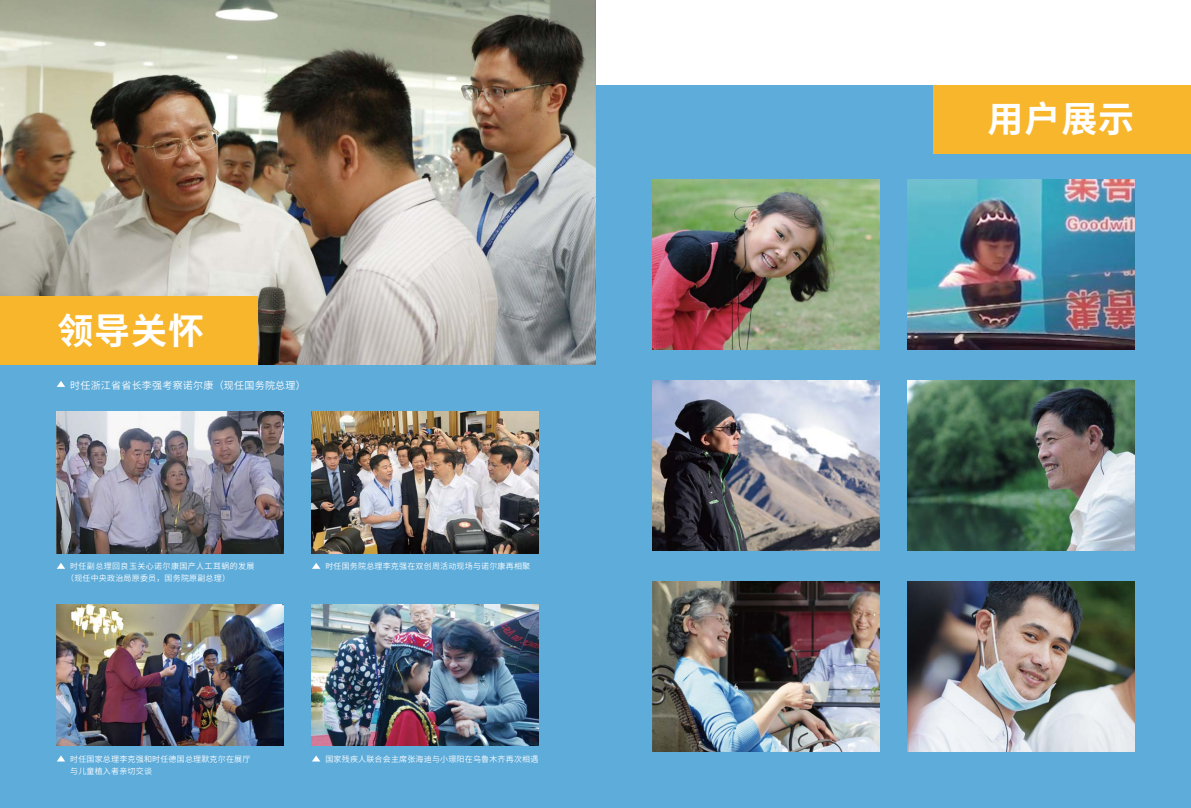
<style>
.page{position:relative;width:1191px;height:808px;background:#fff}
.page>*{position:absolute;margin:0;border:0;box-sizing:border-box;transform-origin:0 0}
.t1{font:700 36px "Source Han Sans CN";letter-spacing:.025em;color:#fff}
.t2{font:10px "Source Han Sans CN";letter-spacing:.025em;color:#fff}
.t3{font:8px "Source Han Sans CN";letter-spacing:.025em;color:#fff}
.t4{font:8px/12px "Source Han Sans CN";letter-spacing:.05em;color:#fff}
</style>
<div class="page">
<div style="left:0;top:85px;width:1191px;height:723px;background:#5dacda"></div>
<img style="left:652px;top:179px;width:227px;height:170px">
<img style="left:907px;top:179px;width:227px;height:170px">
<img style="left:652px;top:380px;width:227px;height:170px">
<img style="left:907px;top:380px;width:227px;height:170px">
<img style="left:652px;top:581px;width:227px;height:170px">
<img style="left:907px;top:581px;width:227px;height:170px">
<img style="left:0;top:0;width:595px;height:364px">
<img style="left:57px;top:411px;width:226px;height:142px">
<img style="left:312px;top:411px;width:227px;height:142px">
<img style="left:57px;top:604px;width:226px;height:142px">
<svg style="left:57px;top:381px;width:8px;height:6px"></svg>
<svg style="left:57px;top:563px;width:8px;height:6px"></svg>
<svg style="left:312px;top:563px;width:8px;height:6px"></svg>
<svg style="left:57px;top:755px;width:8px;height:6px"></svg>
<svg style="left:312px;top:755px;width:8px;height:6px"></svg>
<div style="left:934px;top:85px;width:257px;height:68px;background:#f8b62d"></div>
<div style="left:0;top:296px;width:257px;height:68px;background:#f8b62d"></div>
<img style="left:312px;top:604px;width:227px;height:142px">
<h1 class="t1" style="left:57px;top:310px;width:148px">领导关怀</h1>
<p class="t2" style="left:70px;top:379px;width:237px">时任浙江省省长李强考察诺尔康（现任国务院总理）</p>
<p class="t4" style="left:66px;top:560px;width:190px;text-indent:4px">时任副总理回良玉关心诺尔康国产人工耳蜗的发展（现任中央政治局原委员，国务院原副总理）</p>
<p class="t3" style="left:325px;top:561px;width:206px">时任国务院总理李克强在双创周活动现场与诺尔康再相聚</p>
<p class="t3" style="left:70px;top:754px;width:182px">时任国家总理李克强和时任德国总理默克尔在展厅</p>
<p class="t3" style="left:325px;top:754px;width:214px">国家残疾人联合会主席张海迪与小璟阳在乌鲁木齐再次相遇</p>
<p class="t3" style="left:70px;top:766px;width:83px">与儿童植入者亲切交谈</p>
<h1 class="t1" style="left:987px;top:99px;width:148px">用户展示</h1>
</div>
